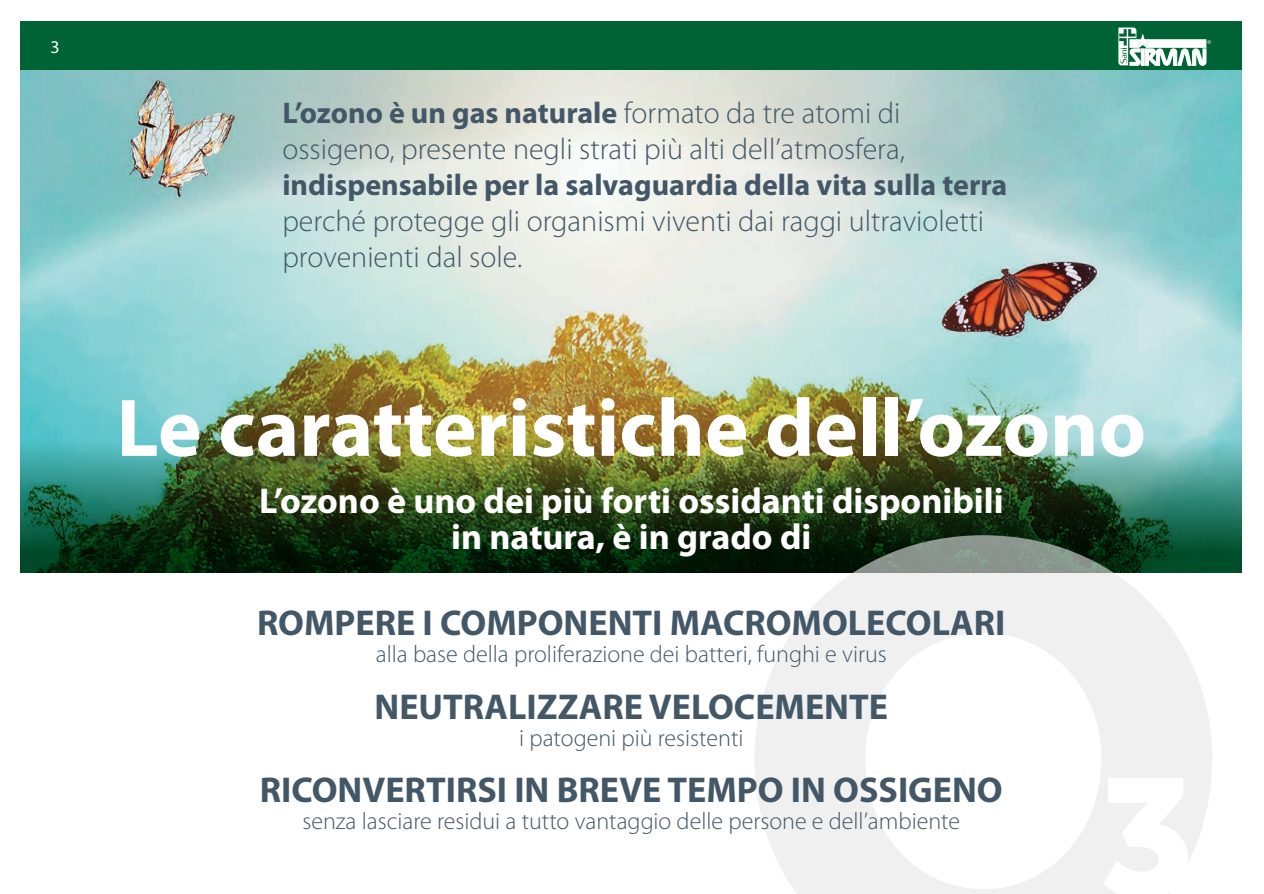
<style>
.page{position:relative;width:1264px;height:894px;background:#fff}
.page>*{position:absolute;margin:0;border:0;box-sizing:border-box;transform-origin:0 0}
.t1{font:700 82.5px "Myriad Pro";color:#fff}
.t2{font:700 36px "Myriad Pro";color:#435767}
.t3{font:700 36px/36px "Myriad Pro";color:#fff;text-align:center}
.t4{font:300 30px/36px "Myriad Pro";color:#435767}
.t5{font:700 30px "Myriad Pro";color:#435767}
.t6{font:300 24px "Myriad Pro";color:#435767}
.t7{font:18px "Myriad Pro";color:#fff}
.s1{font-weight:700}
</style>
<div class="page">
<img style="left:21px;top:70px;width:1220px;height:352px">
<img style="left:21px;top:422px;width:1220px;height:150px">
<svg style="left:754px;top:535px;width:457px;height:359px;fill:#f0f0f1"></svg>
<div style="left:21px;top:22px;width:1220px;height:48px;background:#006335"></div>
<svg style="left:1118px;top:28px;width:92px;height:38px"></svg>
<p class="t7" style="left:50px;top:35px;width:11px">3</p>
<p class="t4" style="left:282px;top:95px;width:624px"><span class="s1">L’ozono è un gas naturale</span> formato da tre atomi di ossigeno, presente negli strati più alti dell’atmosfera,</p>
<p class="t5" style="left:282px;top:168px;width:726px">indispensabile per la salvaguardia della vita sulla terra</p>
<p class="t4" style="left:282px;top:203px;width:703px">perché protegge gli organismi viventi dai raggi ultravioletti provenienti dal sole.</p>
<h1 class="t1" style="left:116px;top:382px;width:1030px">Le caratteristiche dell’ozono</h1>
<p class="t3" style="left:259px;top:484px;width:745px">L’ozono è uno dei più forti ossidanti disponibili in natura, è in grado di</p>
<p class="t2" style="left:257px;top:602px;width:749px">ROMPERE I COMPONENTI MACROMOLECOLARI</p>
<p class="t6" style="left:376px;top:640px;width:512px">alla base della proliferazione dei batteri, funghi e virus</p>
<p class="t2" style="left:374px;top:686px;width:515px">NEUTRALIZZARE VELOCEMENTE</p>
<p class="t6" style="left:519px;top:724px;width:226px">i patogeni più resistenti</p>
<p class="t2" style="left:260px;top:770px;width:744px">RICONVERTIRSI IN BREVE TEMPO IN OSSIGENO</p>
<p class="t6" style="left:302px;top:808px;width:659px">senza lasciare residui a tutto vantaggio delle persone e dell’ambiente</p>
</div>
